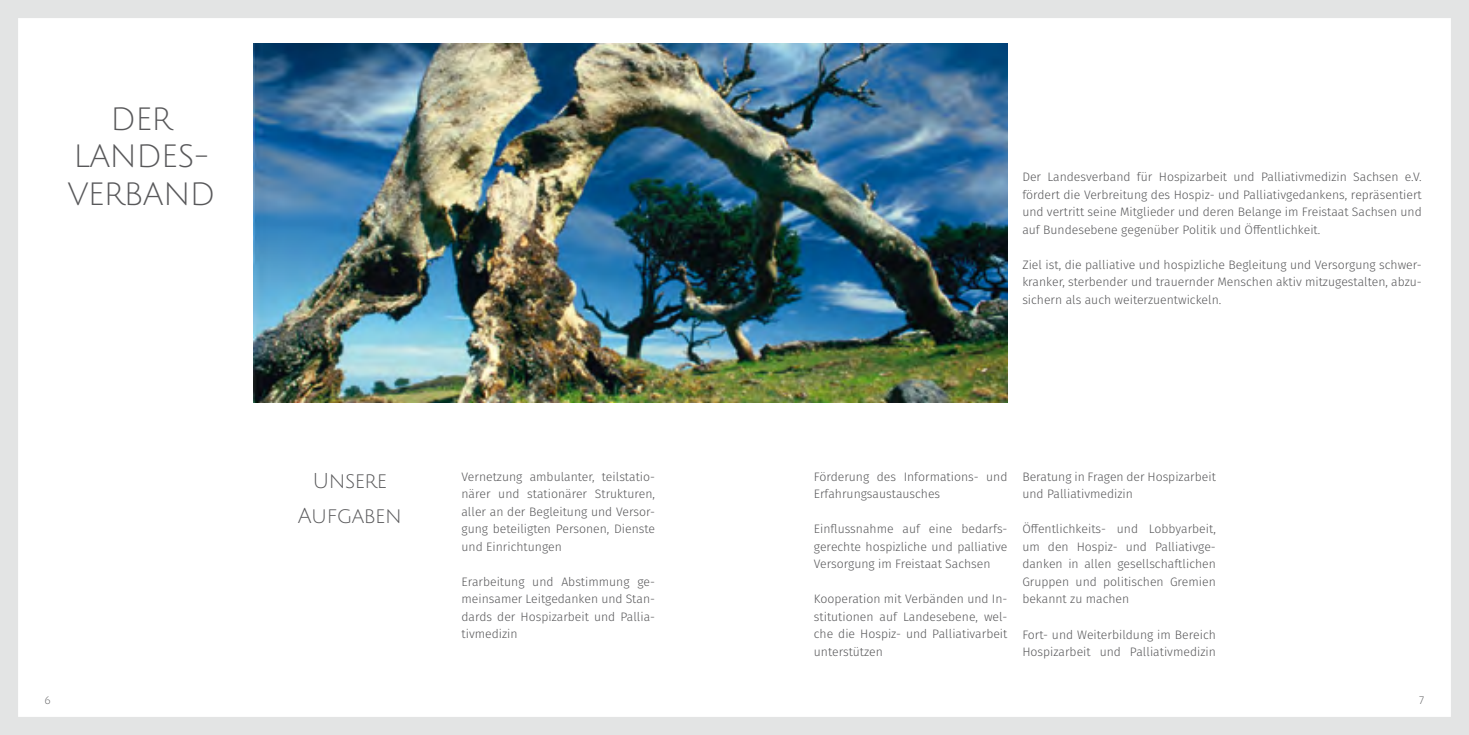
<style>
.page{position:relative;width:1469px;height:735px;background:#fff}
.page>*{position:absolute;margin:0;border:0;box-sizing:border-box;transform-origin:0 0}
.t1{font:31.5px/37.8px "Julius Sans One";letter-spacing:-.025em;color:#58585a;text-align:center}
.t2{font:21px/35px "Julius Sans One";letter-spacing:-.025em;color:#58585a;text-align:center}
.t3{font:300 12.25px/17.5px "Fira Sans";color:#58585a;text-align:justify}
.t4{font:10.5px "Julius Sans One";color:#58585a}
</style>
<div class="page">
<img style="left:0;top:0;width:1468px;height:734px">
<h1 class="t1" style="left:67px;top:101px;width:150px">DER<br>LANDES-<br>VERBAND</h1>
<h2 class="t2" style="left:298px;top:463px;width:105px">Unsere<br>Aufgaben</h2>
<p class="t3" style="left:461px;top:467px;width:195px">Vernetzung ambulanter, teilstatio&shy;närer und stationärer Strukturen, aller an der Begleitung und Versor&shy;gung beteiligten Personen, Dienste und Einrichtungen</p>
<p class="t3" style="left:461px;top:572px;width:195px">Erarbeitung und Abstimmung ge&shy;meinsamer Leitgedanken und Stan&shy;dards der Hospizarbeit und Pallia&shy;tivmedizin</p>
<p class="t3" style="left:1022px;top:168px;width:401px">Der Landesverband für Hospizarbeit und Palliativmedizin Sachsen e.V. fördert die Verbreitung des Hospiz- und Palliativgedankens, repräsentiert und vertritt seine Mitglieder und deren Belange im Freistaat Sachsen und auf Bundesebene gegenüber Politik und Öffentlichkeit.</p>
<p class="t3" style="left:1022px;top:255px;width:401px">Ziel ist, die palliative und hospizliche Begleitung und Versorgung schwer&shy;kranker, sterbender und trauernder Menschen aktiv mitzugestalten, abzu&shy;sichern als auch weiterzuentwickeln.</p>
<p class="t3" style="left:814px;top:467px;width:195px">Förderung des Informations- und<br>Erfahrungsaustausches</p>
<p class="t3" style="left:814px;top:520px;width:195px">Einflussnahme auf eine bedarfs&shy;gerechte hospizliche und palliative Versorgung im Freistaat Sachsen</p>
<p class="t3" style="left:814px;top:590px;width:195px">Kooperation mit Verbänden und In&shy;stitutionen auf Landesebene, wel&shy;che die Hospiz- und Palliativarbeit unterstützen</p>
<p class="t3" style="left:1022px;top:467px;width:195px">Beratung in Fragen der Hospizarbeit und Palliativmedizin</p>
<p class="t3" style="left:1022px;top:520px;width:195px">Öffentlichkeits- und Lobbyarbeit, um den Hospiz- und Palliativge&shy;danken in allen gesellschaftlichen Gruppen und politischen Gremien bekannt zu machen</p>
<p class="t3" style="left:1022px;top:625px;width:195px">Fort- und Weiterbildung im Bereich<br>Hospizarbeit und Palliativmedizin</p>
<p class="t4" style="left:45px;top:694px;width:8px">6</p>
<p class="t4" style="left:1418px;top:694px;width:7px">7</p>
</div>
